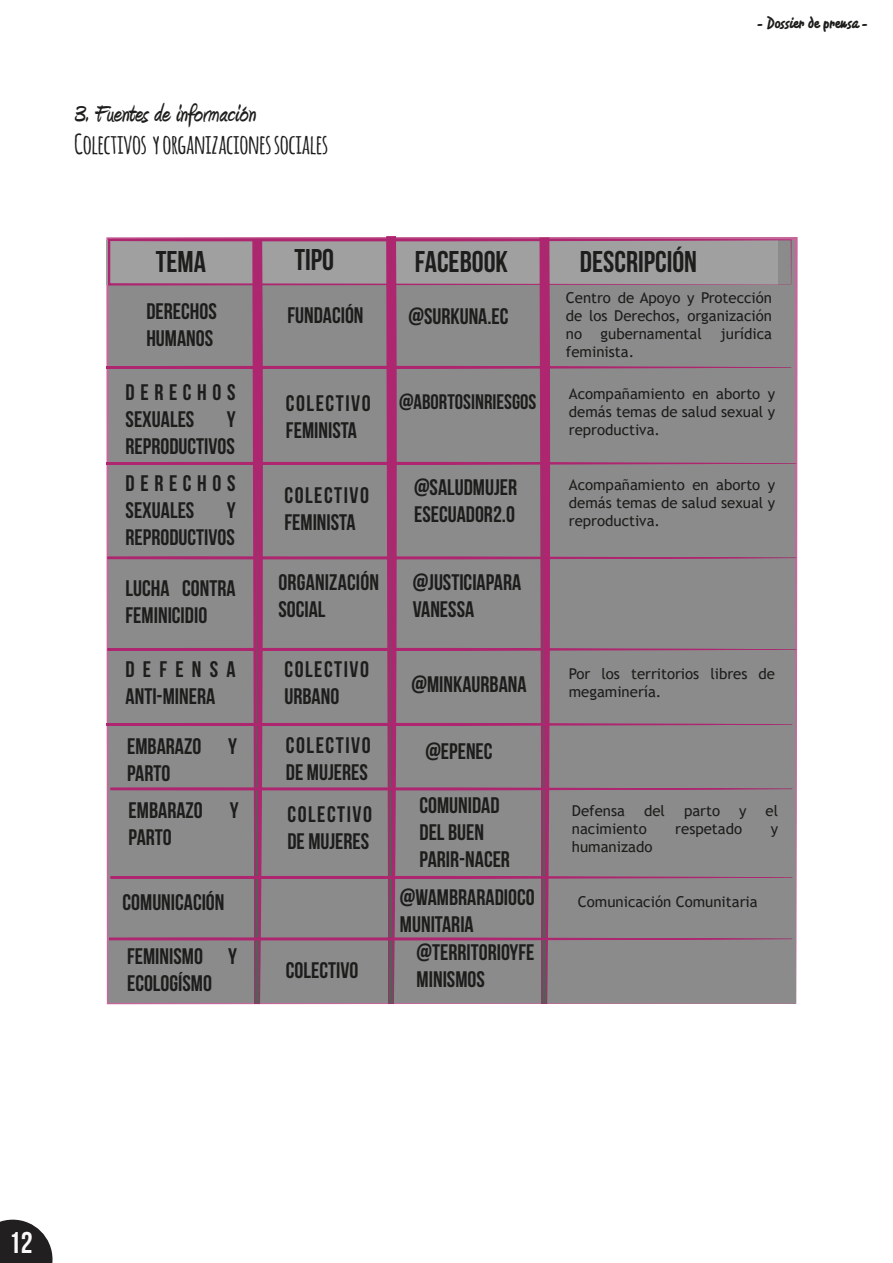
<style>
.page{position:relative;width:893px;height:1263px;background:#fff}
.page>*{position:absolute;margin:0;border:0;box-sizing:border-box;transform-origin:0 0}
.t1{font:30px "Bebas Neue";color:#1d1d1b}
.t2{font:700 30px "Amienne";color:#1d1d1b}
.t3{font:30px "Bebas Neue";color:#fafaf8}
.t4{font:700 27px "Amatic";color:#1d1d1b}
.t5{font:22.5px/27px "Bebas Neue";color:#1d1d1b}
.t6{font:22.5px/27px "Bebas Neue";letter-spacing:.035em;color:#1d1d1b}
.t7{font:22.5px/27px "Bebas Neue";letter-spacing:.065em;color:#1d1d1b}
.t8{font:22.5px/27px "Bebas Neue";letter-spacing:.125em;color:#1d1d1b}
.t9{font:22.5px/27px "Bebas Neue";letter-spacing:.07em;color:#1d1d1b}
.t10{font:21px "Bebas Neue";color:#1d1d1b}
.t11{font:15px/18px "Trebuchet MS";color:#1d1d1b;text-align:justify}
.t12{font:15px "Rotulona Hand";color:#1d1d1b}
</style>
<div class="page">
<svg style="left:0;top:1220px;width:52px;height:43px;background:#403e3e"></svg>
<svg style="left:106px;top:236px;width:690px;height:768px;background:#8e868a"></svg>
<h1 class="t2" style="left:75px;top:101px;width:183px">3. Fuentes de información</h1>
<p class="t4" style="left:75px;top:125px;width:255px">COLECTIVOS Y ORGANIZACIONES SOCIALES</p>
<p class="t12" style="left:757px;top:13px;width:112px">- Dossier de prensa -</p>
<h1 class="t1" style="left:156px;top:245px;width:52px">TEMA</h1>
<h1 class="t1" style="left:294px;top:244px;width:41px">TIPO</h1>
<h1 class="t1" style="left:415px;top:245px;width:95px">FACEBOOK</h1>
<h1 class="t1" style="left:580px;top:245px;width:119px">DESCRIPCIÓN</h1>
<p class="t5" style="left:287px;top:301px;width:78px">FUNDACIÓN</p>
<p class="t5" style="left:409px;top:303px;width:102px">@SURKUNA.EC</p>
<p class="t11" style="left:566px;top:288px;width:208px">Centro de Apoyo y Protección de los Derechos, organización no gubernamental jurídica feminista.</p>
<p class="t5" style="left:146px;top:297px;width:72px">DERECHOS<br>HUMANOS</p>
<p class="t8" style="left:126px;top:378px;width:111px">DERECHOS<br>SEXUALES</p>
<p class="t5" style="left:126px;top:405px;width:112px;text-align:right">Y<br>REPRODUCTIVOS</p>
<p class="t8" style="left:126px;top:470px;width:111px">DERECHOS<br>SEXUALES</p>
<p class="t5" style="left:126px;top:497px;width:112px;text-align:right">Y<br>REPRODUCTIVOS</p>
<p class="t6" style="left:286px;top:390px;width:86px">COLECTIVO<br>FEMINISTA</p>
<p class="t10" style="left:399px;top:390px;width:139px">@ABORTOSINRIESGOS</p>
<p class="t6" style="left:284px;top:481px;width:86px">COLECTIVO<br>FEMINISTA</p>
<p class="t5" style="left:414px;top:474px;width:105px">@SALUDMUJER<br>ESECUADOR2.0</p>
<p class="t5" style="left:126px;top:575px;width:112px">LUCHA CONTRA<br>FEMINICIDIO</p>
<p class="t5" style="left:278px;top:568px;width:102px">ORGANIZACIÓN<br>SOCIAL</p>
<p class="t5" style="left:413px;top:568px;width:110px">@JUSTICIAPARA<br>VANESSA</p>
<p class="t5" style="left:126px;top:656px;width:111px">DEFENSA<br>ANTI-MINERA</p>
<p class="t9" style="left:284px;top:655px;width:86px">COLECTIVO<br>URBANO</p>
<p class="t5" style="left:412px;top:670px;width:117px">@MINKAURBANA</p>
<p class="t5" style="left:127px;top:732px;width:112px">EMBARAZO Y<br>PARTO</p>
<p class="t7" style="left:286px;top:732px;width:86px">COLECTIVO<br>DE MUJERES</p>
<p class="t5" style="left:425px;top:738px;width:69px">@EPENEC</p>
<p class="t11" style="left:569px;top:384px;width:208px">Acompañamiento en aborto y demás temas de salud sexual y reproductiva.</p>
<p class="t11" style="left:569px;top:476px;width:208px">Acompañamiento en aborto y demás temas de salud sexual y reproductiva.</p>
<p class="t11" style="left:569px;top:665px;width:208px">Por los territorios libres de megaminería.</p>
<p class="t5" style="left:129px;top:797px;width:112px">EMBARAZO Y<br>PARTO</p>
<p class="t7" style="left:287px;top:801px;width:86px">COLECTIVO<br>DE MUJERES</p>
<p class="t5" style="left:419px;top:792px;width:92px">COMUNIDAD<br>DEL BUEN<br>PARIR-NACER</p>
<p class="t5" style="left:123px;top:888px;width:103px">COMUNICACIÓN</p>
<p class="t5" style="left:400px;top:883px;width:136px">@WAMBRARADIOCO</p>
<p class="t11" style="left:578px;top:893px;width:181px">Comunicación Comunitaria</p>
<p class="t5" style="left:400px;top:910px;width:75px">MUNITARIA</p>
<p class="t5" style="left:127px;top:942px;width:112px">FEMINISMO Y<br>ECOLOGÍSMO</p>
<p class="t11" style="left:572px;top:801px;width:55px">Defensa</p>
<p class="t11" style="left:644px;top:801px;width:22px">del</p>
<p class="t11" style="left:684px;top:801px;width:38px">parto</p>
<p class="t11" style="left:739px;top:801px;width:9px">y</p>
<p class="t11" style="left:765px;top:801px;width:14px">el</p>
<p class="t11" style="left:572px;top:819px;width:76px">nacimiento</p>
<p class="t11" style="left:675px;top:819px;width:68px">respetado</p>
<p class="t11" style="left:771px;top:819px;width:9px">y</p>
<p class="t11" style="left:572px;top:837px;width:82px">humanizado</p>
<p class="t5" style="left:417px;top:939px;width:119px">@TERRITORIOYFE<br>MINISMOS</p>
<p class="t5" style="left:286px;top:957px;width:74px">COLECTIVO</p>
<h1 class="t3" style="left:9px;top:1226px;width:25px">12</h1>
</div>
